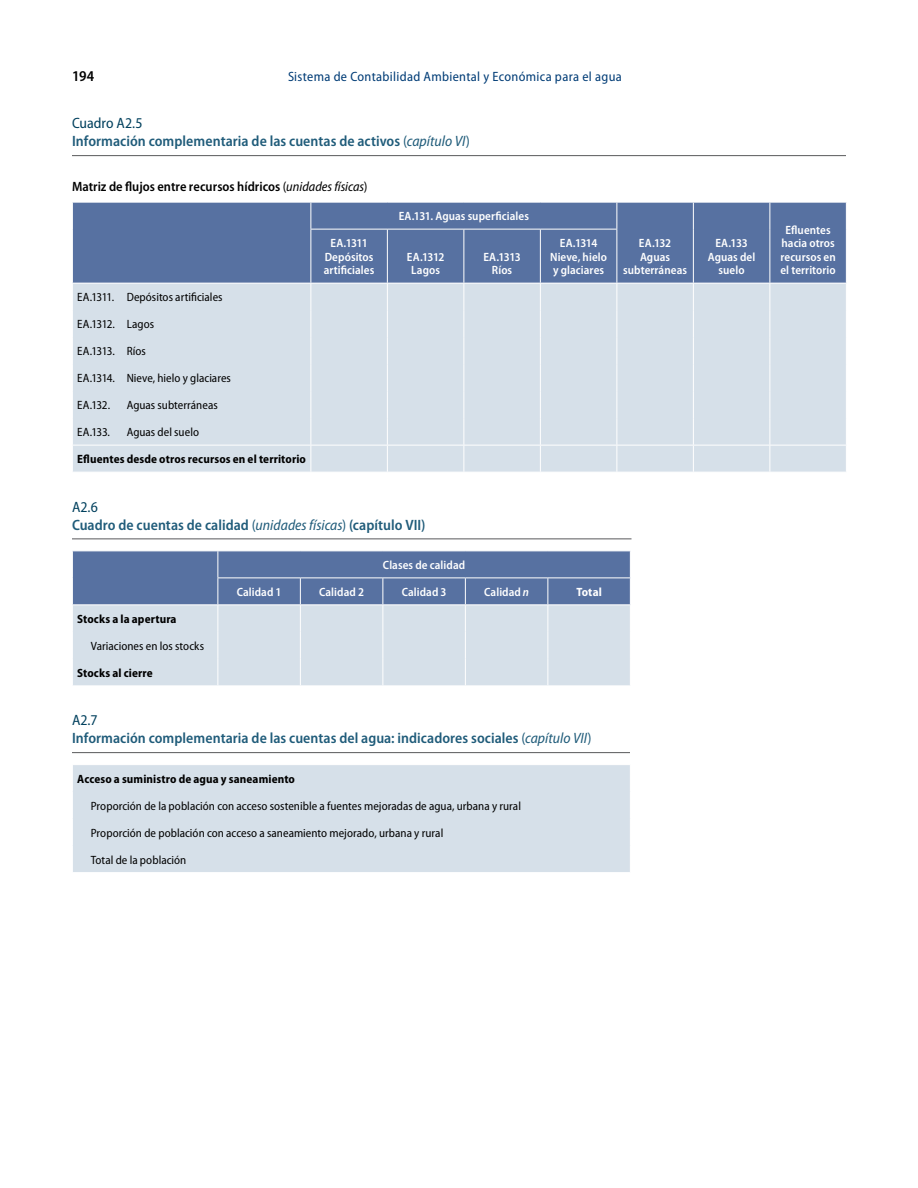
<style>
.page{position:relative;width:918px;height:1188px;background:#fff}
.page>*{position:absolute;margin:0;border:0;box-sizing:border-box;transform-origin:0 0}
.t1{font:600 semi-condensed 15px/18px "Myriad Pro";letter-spacing:.005em;color:#205c7a}
.t2{font:600 semi-condensed 15px "Myriad Pro";color:#000}
.t3{font:600 semi-condensed 13.5px "Myriad Pro";color:#000}
.t4{font:semi-condensed 13.5px "Myriad Pro";letter-spacing:.025em;color:#003c76}
.t5{font:semi-condensed 12px "Myriad Pro";letter-spacing:.005em;color:#000}
.t6{font:600 semi-condensed 12px/13.5px "Myriad Pro";letter-spacing:.005em;color:#fff;text-align:center}
.t7{font:700 semi-condensed 12px "Myriad Pro";letter-spacing:.01em;color:#000}
.t8{font:700 semi-condensed 12px "Myriad Pro";letter-spacing:.01em;color:#fff}
.s1{font-weight:400;color:#00405d}
.s2{font-weight:400}
.s3{font-weight:400;font-style:italic}
.s4{font-style:italic}
</style>
<div class="page">
<hr style="left:72px;top:155px;width:774px;height:1px;background:#58595b">
<hr style="left:72px;top:538px;width:560px;height:1px;background:#58595b">
<hr style="left:72px;top:752px;width:558px;height:1px;background:#58595b">
<div style="left:73px;top:203px;width:773px;height:80px;background:#5771a1"></div>
<div style="left:73px;top:284px;width:773px;height:188px;background:#d6e0e9"></div>
<svg style="left:72px;top:202px;width:1px;height:27px"></svg>
<svg style="left:310px;top:202px;width:1px;height:27px"></svg>
<svg style="left:616px;top:202px;width:1px;height:27px"></svg>
<svg style="left:693px;top:202px;width:1px;height:27px"></svg>
<svg style="left:770px;top:202px;width:1px;height:27px"></svg>
<hr style="left:693px;top:229px;width:1px;height:54px;background:#fff">
<hr style="left:770px;top:229px;width:1px;height:54px;background:#fff">
<hr style="left:310px;top:229px;width:77px;height:1px;background:#fff">
<hr style="left:310px;top:230px;width:1px;height:53px;background:#fff">
<hr style="left:387px;top:229px;width:77px;height:1px;background:#fff">
<hr style="left:387px;top:230px;width:1px;height:53px;background:#fff">
<hr style="left:464px;top:229px;width:76px;height:1px;background:#fff">
<hr style="left:464px;top:230px;width:1px;height:53px;background:#fff">
<hr style="left:540px;top:229px;width:77px;height:1px;background:#fff">
<hr style="left:540px;top:230px;width:1px;height:53px;background:#fff">
<hr style="left:616px;top:230px;width:1px;height:53px;background:#fff">
<hr style="left:72px;top:445px;width:239px;height:1px;background:#fff">
<hr style="left:311px;top:445px;width:76px;height:1px;background:#fff">
<svg style="left:310px;top:284px;width:1px;height:188px"></svg>
<hr style="left:387px;top:445px;width:77px;height:1px;background:#fff">
<svg style="left:387px;top:284px;width:1px;height:188px"></svg>
<hr style="left:464px;top:445px;width:76px;height:1px;background:#fff">
<svg style="left:464px;top:284px;width:1px;height:188px"></svg>
<hr style="left:540px;top:445px;width:77px;height:1px;background:#fff">
<svg style="left:540px;top:284px;width:1px;height:188px"></svg>
<hr style="left:617px;top:445px;width:76px;height:1px;background:#fff">
<svg style="left:616px;top:284px;width:1px;height:188px"></svg>
<hr style="left:693px;top:445px;width:77px;height:1px;background:#fff">
<svg style="left:693px;top:284px;width:1px;height:188px"></svg>
<hr style="left:770px;top:445px;width:77px;height:1px;background:#fff">
<svg style="left:770px;top:284px;width:1px;height:188px"></svg>
<svg style="left:72px;top:551px;width:559px;height:135px;background:#a6b6ce"></svg>
<div style="left:73px;top:765px;width:557px;height:107px;background:#d6e0e9"></div>
<p class="t2" style="left:72px;top:68px;width:24px">194</p>
<p class="t4" style="left:288px;top:69px;width:335px">Sistema de Contabilidad Ambiental y Económica para el agua</p>
<p class="t1" style="left:72px;top:114px;width:399px"><span class="s1">Cuadro A2.5<br></span>Información complementaria de las cuentas de activos <span class="s2">(</span><span class="s3">capítulo VI</span><span class="s2">)</span></p>
<p class="t3" style="left:72px;top:179px;width:297px">Matriz de flujos entre recursos hídricos <span class="s2">(</span><span class="s3">unidades físicas</span><span class="s2">)</span></p>
<p class="t6" style="left:399px;top:210px;width:132px">EA.131. Aguas superficiales</p>
<p class="t6" style="left:324px;top:237px;width:52px">EA.1311<br>Depósitos artificiales</p>
<p class="t6" style="left:407px;top:250px;width:39px">EA.1312<br>Lagos</p>
<p class="t6" style="left:483px;top:250px;width:39px">EA.1313<br>Ríos</p>
<p class="t6" style="left:550px;top:237px;width:58px">EA.1314<br>Nieve, hielo y glaciares</p>
<p class="t5" style="left:77px;top:291px;width:147px">EA.1311. Depósitos artificiales</p>
<p class="t5" style="left:77px;top:318px;width:78px">EA.1312. Lagos</p>
<p class="t5" style="left:77px;top:345px;width:70px">EA.1313. Ríos</p>
<p class="t5" style="left:77px;top:372px;width:155px">EA.1314. Nieve, hielo y glaciares</p>
<p class="t5" style="left:77px;top:399px;width:34px">EA.132.</p>
<p class="t5" style="left:127px;top:399px;width:93px">Aguas subterráneas</p>
<p class="t5" style="left:77px;top:426px;width:34px">EA.133.</p>
<p class="t5" style="left:127px;top:426px;width:74px">Aguas del suelo</p>
<p class="t7" style="left:77px;top:452px;width:230px">Efluentes desde otros recursos en el territorio</p>
<p class="t1" style="left:72px;top:498px;width:355px"><span class="s1">A2.6<br></span>Cuadro de cuentas de calidad <span class="s2">(</span><span class="s3">unidades físicas</span><span class="s2">)</span> (capítulo VII)</p>
<p class="t6" style="left:383px;top:558px;width:84px">Clases de calidad</p>
<p class="t6" style="left:237px;top:585px;width:46px">Calidad 1</p>
<p class="t6" style="left:319px;top:585px;width:46px">Calidad 2</p>
<p class="t6" style="left:402px;top:585px;width:46px">Calidad 3</p>
<p class="t6" style="left:484px;top:585px;width:46px">Calidad <span class="s4">n</span></p>
<p class="t8" style="left:576px;top:585px;width:27px">Total</p>
<p class="t7" style="left:77px;top:612px;width:101px">Stocks a la apertura</p>
<p class="t5" style="left:91px;top:639px;width:115px">Variaciones en los stocks</p>
<p class="t7" style="left:77px;top:666px;width:77px">Stocks al cierre</p>
<p class="t1" style="left:72px;top:711px;width:521px"><span class="s1">A2.7<br></span>Información complementaria de las cuentas del agua: indicadores sociales <span class="s2">(</span><span class="s3">capítulo VII</span><span class="s2">)</span></p>
<p class="t7" style="left:77px;top:772px;width:219px">Acceso a suministro de agua y saneamiento</p>
<p class="t5" style="left:91px;top:799px;width:432px">Proporción de la población con acceso sostenible a fuentes mejoradas de agua, urbana y rural</p>
<p class="t5" style="left:91px;top:826px;width:354px">Proporción de población con acceso a saneamiento mejorado, urbana y rural</p>
<p class="t5" style="left:91px;top:853px;width:97px">Total de la población</p>
<p class="t6" style="left:623px;top:237px;width:65px">EA.132<br>Aguas subterráneas</p>
<p class="t6" style="left:708px;top:237px;width:49px">EA.133<br>Aguas del suelo</p>
<p class="t6" style="left:780px;top:223px;width:57px">Efluentes hacia otros recursos en el territorio</p>
</div>
